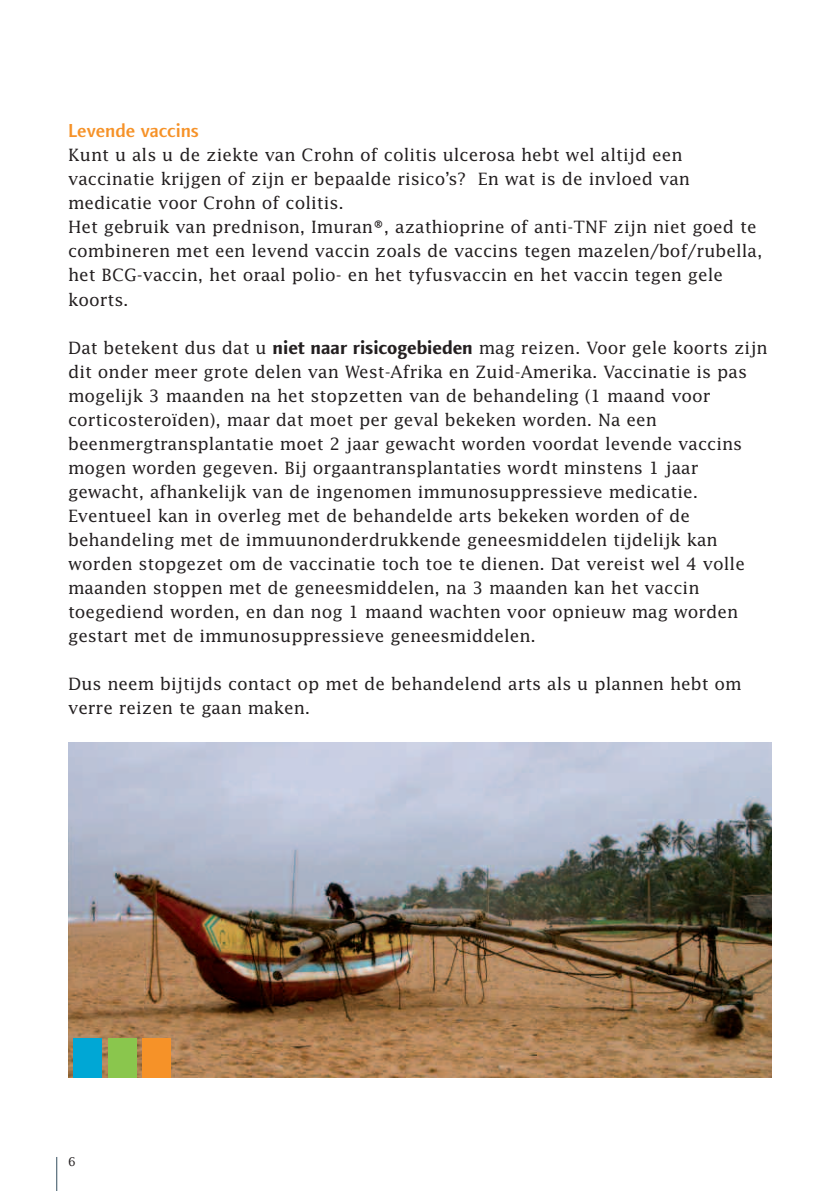
<style>
.page{position:relative;width:840px;height:1191px;background:#fff}
.page>*{position:absolute;margin:0;border:0;box-sizing:border-box;transform-origin:0 0}
.t1{font:500 19px "Linotype Finnegan";color:#f69228}
.t2{font:17px/24px "Lucida";color:#231f20}
.t3{font:12px "Lucida";color:#231f20}
.s1{font-family:"Linotype Finnegan";font-weight:700;font-size:19px}
</style>
<div class="page">
<hr style="left:56px;top:1157px;width:1px;height:34px;background:#344e5e">
<img style="left:68px;top:743px;width:703px;height:334px">
<div style="left:74px;top:1037px;width:28px;height:40px;background:#00a7d5"></div>
<div style="left:108px;top:1037px;width:28px;height:40px;background:#8ac64d"></div>
<div style="left:142px;top:1037px;width:28px;height:40px;background:#f69228"></div>
<p class="t1" style="left:68px;top:124px;width:132px">Levende vaccins</p>
<p class="t2" style="left:68px;top:144px;width:695px">Kunt u als u de ziekte van Crohn of colitis ulcerosa hebt wel altijd een vaccinatie krijgen of zijn er bepaalde risico’s? En wat is de invloed van medicatie voor Crohn of colitis.<br>Het gebruik van prednison, Imuran®, azathioprine of anti-TNF zijn niet goed te combineren met een levend vaccin zoals de vaccins tegen mazelen/bof/rubella, het BCG-vaccin, het oraal polio- en het tyfusvaccin en het vaccin tegen gele koorts.</p>
<p class="t2" style="left:68px;top:336px;width:700px">Dat betekent dus dat u <span class="s1">niet naar risicogebieden</span> mag reizen. Voor gele koorts zijn dit onder meer grote delen van West-Afrika en Zuid-Amerika. Vaccinatie is pas mogelijk 3 maanden na het stopzetten van de behandeling (1 maand voor corticosteroïden), maar dat moet per geval bekeken worden. Na een beenmergtransplantatie moet 2 jaar gewacht worden voordat levende vaccins mogen worden gegeven. Bij orgaantransplantaties wordt minstens 1 jaar gewacht, afhankelijk van de ingenomen immunosuppressieve medicatie.<br>Eventueel kan in overleg met de behandelde arts bekeken worden of de behandeling met de immuunonderdrukkende geneesmiddelen tijdelijk kan worden stopgezet om de vaccinatie toch toe te dienen. Dat vereist wel 4 volle maanden stoppen met de geneesmiddelen, na 3 maanden kan het vaccin toegediend worden, en dan nog 1 maand wachten voor opnieuw mag worden gestart met de immunosuppressieve geneesmiddelen.</p>
<p class="t2" style="left:68px;top:672px;width:674px">Dus neem bijtijds contact op met de behandelend arts als u plannen hebt om verre reizen te gaan maken.</p>
<p class="t3" style="left:68px;top:1155px;width:9px">6</p>
</div>
